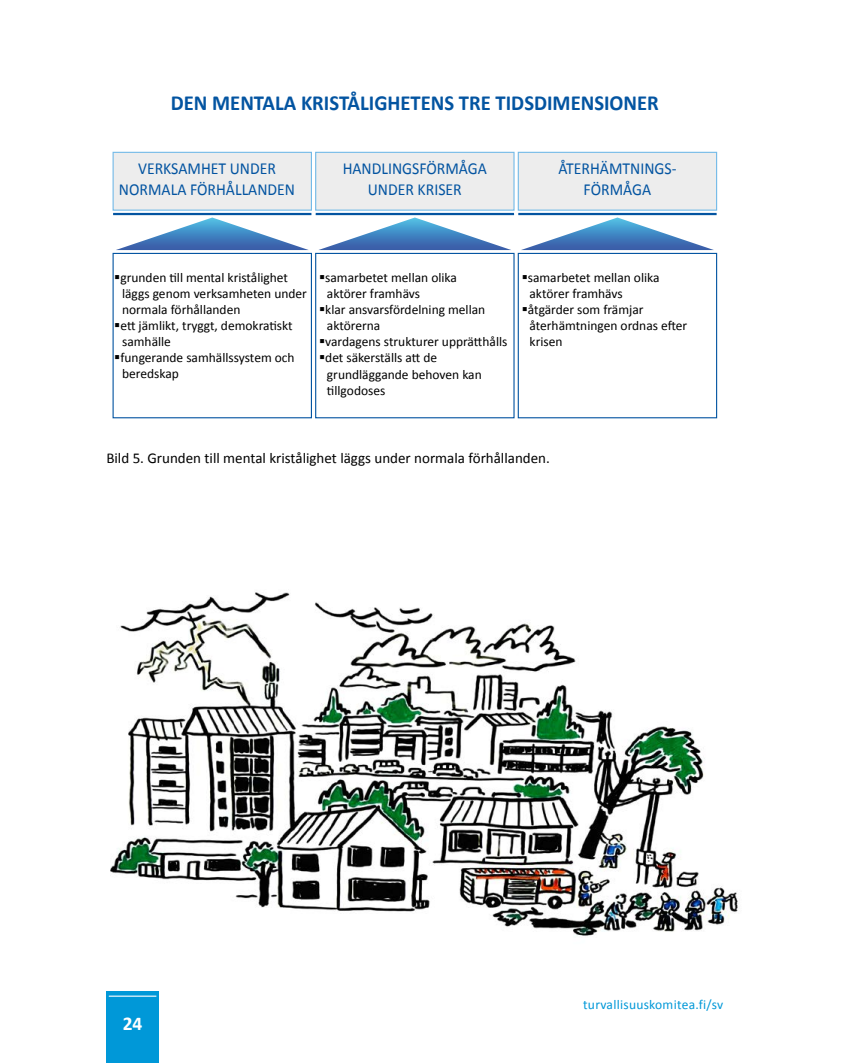
<style>
.page{position:relative;width:851px;height:1063px;background:#fff}
.page>*{position:absolute;margin:0;border:0;box-sizing:border-box;transform-origin:0 0}
.t1{font:700 21.6px "Calibri";color:#0354a1;scale:.96 1}
.t2{font:700 19.5px "Calibri";color:#fff}
.t3{font:16.8px/21.3px "Calibri";color:#0354a1;text-align:center;scale:.94 1}
.t4{font:15px "Calibri";color:#000}
.t5{font:13.5px/16.2px "Calibri";color:#000}
.t6{font:13.5px "Calibri";letter-spacing:.02em;color:#0098d8}
</style>
<div class="page">
<div style="left:106px;top:992px;width:53px;height:71px;background:#0098d8"></div>
<hr style="left:109px;top:996px;width:47px;height:1px;background:#fff">
<img style="left:110px;top:592px;width:628px;height:344px">
<div style="left:113px;top:152px;width:198px;height:58px;background:#ededed"></div>
<div style="left:112px;top:152px;width:200px;height:59px;border:1px solid #73bae8"></div>
<svg style="left:116px;top:218px;width:193px;height:32px"></svg>
<div style="left:112px;top:253px;width:200px;height:165px;border:1px solid #0354a1"></div>
<hr style="left:113px;top:213px;width:198px;height:2px;background:#0354a1">
<div style="left:315px;top:152px;width:199px;height:58px;background:#ededed"></div>
<div style="left:315px;top:152px;width:199px;height:59px;border:1px solid #73bae8"></div>
<svg style="left:319px;top:218px;width:192px;height:32px"></svg>
<div style="left:315px;top:253px;width:199px;height:165px;border:1px solid #0354a1"></div>
<hr style="left:315px;top:213px;width:199px;height:2px;background:#0354a1">
<div style="left:518px;top:152px;width:198px;height:58px;background:#ededed"></div>
<div style="left:517px;top:152px;width:200px;height:59px;border:1px solid #73bae8"></div>
<svg style="left:521px;top:218px;width:193px;height:32px"></svg>
<div style="left:517px;top:253px;width:200px;height:165px;border:1px solid #0354a1"></div>
<hr style="left:518px;top:213px;width:198px;height:2px;background:#0354a1">
<h1 class="t1" style="left:171px;top:89px;width:510px">DEN MENTALA KRISTÅLIGHETENS TRE TIDSDIMENSIONER</h1>
<p class="t3" style="left:119px;top:157px;width:189px">VERKSAMHET UNDER<br>NORMALA FÖRHÅLLANDEN</p>
<p class="t3" style="left:342px;top:157px;width:155px">HANDLINGSFÖRMÅGA<br>UNDER KRISER</p>
<p class="t3" style="left:558px;top:157px;width:127px">ÅTERHÄMTNINGS-<br>FÖRMÅGA</p>
<p class="t5" style="left:122px;top:269px;width:186px;text-indent:-8px">▪grunden till mental kristålighet läggs genom verksamheten under normala förhållanden</p>
<p class="t5" style="left:122px;top:318px;width:172px;text-indent:-8px">▪ett jämlikt, tryggt, demokratiskt samhälle</p>
<p class="t5" style="left:122px;top:350px;width:174px;text-indent:-8px">▪fungerande samhällssystem och beredskap</p>
<p class="t5" style="left:327px;top:269px;width:131px;text-indent:-8px">▪samarbetet mellan olika aktörer framhävs</p>
<p class="t5" style="left:327px;top:301px;width:160px;text-indent:-8px">▪klar ansvarsfördelning mellan aktörerna</p>
<p class="t5" style="left:319px;top:334px;width:190px">▪vardagens strukturer upprätthålls</p>
<p class="t5" style="left:327px;top:350px;width:156px;text-indent:-8px">▪det säkerställs att de grundläggande behoven kan tillgodoses</p>
<p class="t5" style="left:529px;top:269px;width:131px;text-indent:-8px">▪samarbetet mellan olika aktörer framhävs</p>
<p class="t5" style="left:529px;top:301px;width:159px;text-indent:-8px">▪åtgärder som främjar återhämtningen ordnas efter krisen</p>
<p class="t4" style="left:106px;top:449px;width:445px">Bild 5. Grunden till mental kristålighet läggs under normala förhållanden.</p>
<h2 class="t2" style="left:123px;top:1011px;width:21px">24</h2>
<p class="t6" style="left:583px;top:996px;width:142px">turvallisuuskomitea.fi/sv</p>
</div>
